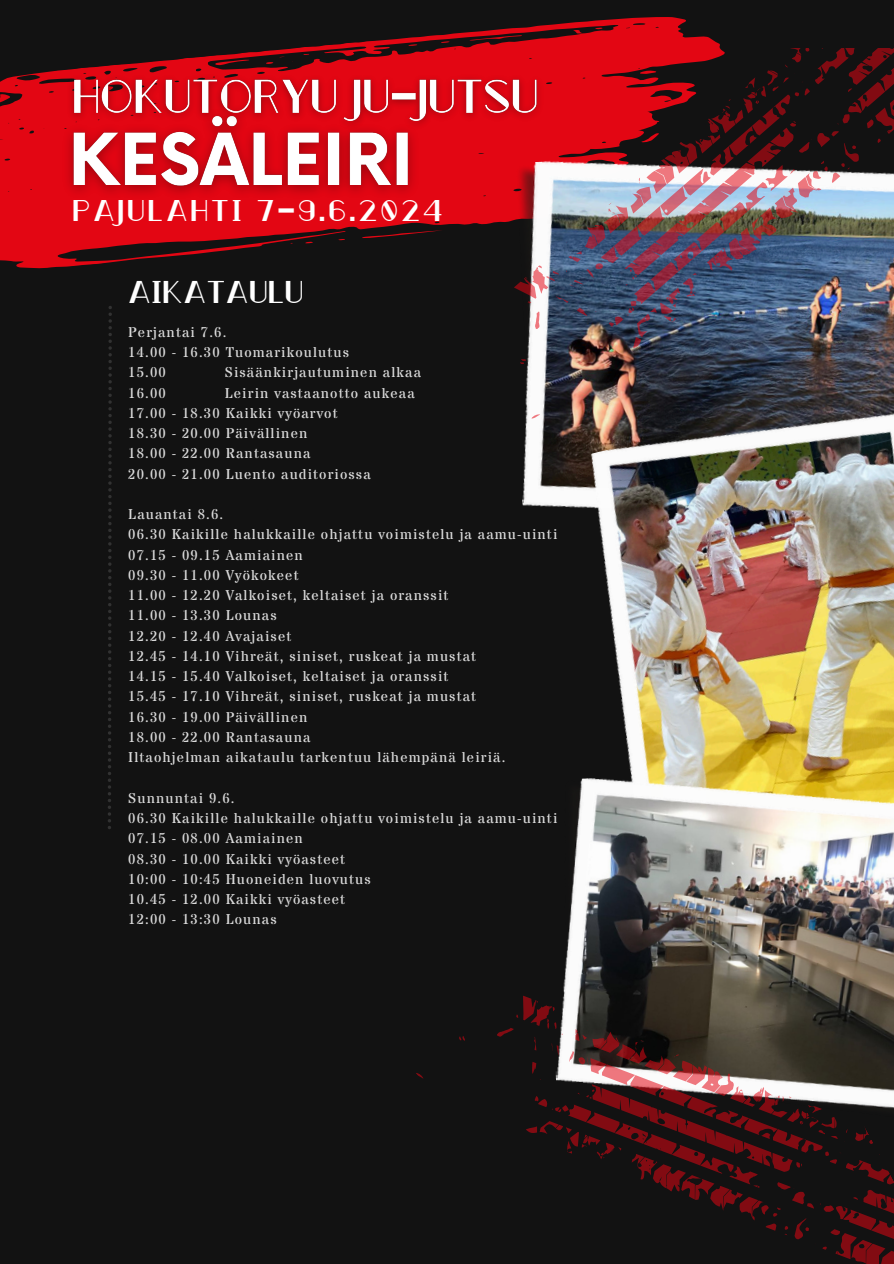
<style>
.page{position:relative;width:894px;height:1264px;background:#fff}
.page>*{position:absolute;margin:0;border:0;box-sizing:border-box;transform-origin:0 0}
.t1{font:31.5px "Zeky";letter-spacing:.02em;color:#fff}
.t2{font:30px "Zeky";letter-spacing:.1em;color:#fff}
.t3{font:14.25px/20.2px "Stardos Stencil";letter-spacing:.08em;color:#d9d9d9}
</style>
<div class="page">
<div style="left:0;top:0;width:893px;height:1263px;background:#121212"></div>
<svg style="left:108px;top:306px;width:4px;height:523px"></svg>
<svg style="left:12px;top:17px;width:708px;height:60px"></svg>
<svg style="left:214px;top:59px;width:35px;height:7px"></svg>
<svg style="left:469px;top:35px;width:53px;height:7px"></svg>
<svg style="left:573px;top:29px;width:9px;height:5px"></svg>
<svg style="left:408px;top:44px;width:9px;height:2px"></svg>
<svg style="left:440px;top:41px;width:9px;height:2px"></svg>
<svg style="left:265px;top:62px;width:8px;height:2px"></svg>
<svg style="left:595px;top:27px;width:7px;height:3px"></svg>
<svg style="left:0;top:77px;width:490px;height:192px;fill:#e30613"></svg>
<svg style="left:362px;top:229px;width:81px;height:10px"></svg>
<svg style="left:305px;top:241px;width:8px;height:2px"></svg>
<img style="left:490px;top:136px;width:52px;height:371px">
<img style="left:542px;top:418px;width:351px;height:343px">
<img style="left:57px;top:101px;width:368px;height:105px">
<img style="left:63px;top:66px;width:450px;height:70px">
<img style="left:513px;top:48px;width:380px;height:370px">
<img style="left:572px;top:761px;width:321px;height:121px">
<svg style="left:416px;top:882px;width:477px;height:381px"></svg>
<p class="t2" style="left:72px;top:193px;width:372px">PAJULAHTI 7-9.6.2024</p>
<p class="t1" style="left:128px;top:273px;width:176px">AIKATAULU</p>
<h4 class="t3" style="left:128px;top:322px;width:100px">Perjantai 7.6.</h4>
<p class="t3" style="left:128px;top:343px;width:222px">14.00 - 16.30 Tuomarikoulutus</p>
<p class="t3" style="left:128px;top:363px;width:39px">15.00</p>
<p class="t3" style="left:225px;top:363px;width:198px">Sisäänkirjautuminen alkaa</p>
<p class="t3" style="left:128px;top:383px;width:39px">16.00</p>
<h3 class="t3" style="left:128px;top:383px;width:288px;text-indent:96px">Leirin vastaanotto aukeaa<br>17.00 - 18.30 Kaikki vyöarvot</h3>
<p class="t3" style="left:128px;top:424px;width:180px">18.30 - 20.00 Päivällinen</p>
<p class="t3" style="left:128px;top:444px;width:184px">18.00 - 22.00 Rantasauna</p>
<p class="t3" style="left:128px;top:464px;width:244px">20.00 - 21.00 Luento auditoriossa</p>
<p class="t3" style="left:128px;top:505px;width:96px">Lauantai 8.6.</p>
<p class="t3" style="left:128px;top:525px;width:430px">06.30 Kaikille halukkaille ohjattu voimistelu ja aamu-uinti</p>
<p class="t3" style="left:128px;top:545px;width:176px">07.15 - 09.15 Aamiainen</p>
<p class="t3" style="left:128px;top:565px;width:172px">09.30 - 11.00 Vyökokeet</p>
<p class="t3" style="left:128px;top:586px;width:321px">11.00 - 12.20 Valkoiset, keltaiset ja oranssit</p>
<p class="t3" style="left:128px;top:606px;width:150px">11.00 - 13.30 Lounas</p>
<p class="t3" style="left:128px;top:626px;width:164px">12.20 - 12.40 Avajaiset</p>
<p class="t3" style="left:128px;top:646px;width:349px">12.45 - 14.10 Vihreät, siniset, ruskeat ja mustat</p>
<p class="t3" style="left:128px;top:667px;width:321px">14.15 - 15.40 Valkoiset, keltaiset ja oranssit</p>
<p class="t3" style="left:128px;top:687px;width:349px">15.45 - 17.10 Vihreät, siniset, ruskeat ja mustat</p>
<p class="t3" style="left:128px;top:707px;width:180px">16.30 - 19.00 Päivällinen</p>
<p class="t3" style="left:128px;top:727px;width:184px">18.00 - 22.00 Rantasauna</p>
<p class="t3" style="left:128px;top:748px;width:378px">Iltaohjelman aikataulu tarkentuu lähempänä leiriä.</p>
<p class="t3" style="left:128px;top:788px;width:108px">Sunnuntai 9.6.</p>
<p class="t3" style="left:128px;top:808px;width:430px">06.30 Kaikille halukkaille ohjattu voimistelu ja aamu-uinti<br>07.15 - 08.00 Aamiainen</p>
<p class="t3" style="left:128px;top:849px;width:218px">08.30 - 10.00 Kaikki vyöasteet</p>
<p class="t3" style="left:128px;top:869px;width:244px">10:00 - 10:45 Huoneiden luovutus</p>
<p class="t3" style="left:128px;top:889px;width:218px">10.45 - 12.00 Kaikki vyöasteet</p>
<p class="t3" style="left:128px;top:910px;width:150px">12:00 - 13:30 Lounas</p>
</div>
